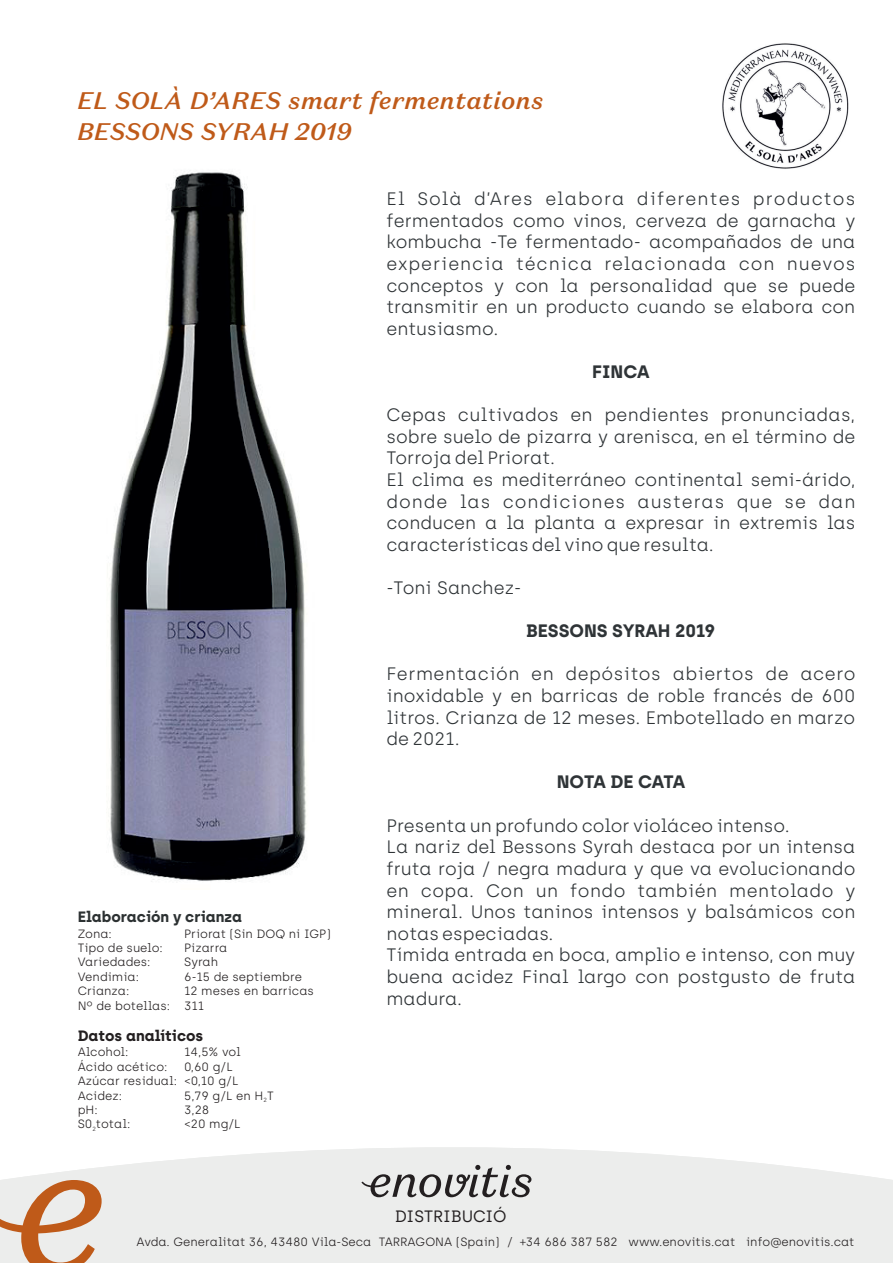
<style>
.page{position:relative;width:893px;height:1263px;background:#fff}
.page>*{position:absolute;margin:0;border:0;box-sizing:border-box;transform-origin:0 0}
.t1{font:italic 500 24px "Domaine Sans Text";color:#bf5a19}
.t2{font:300 18px/21.6px "Archia";color:#2f3437;text-align:justify}
.t3{font:700 18px "Archia";color:#2f3437}
.t4{font:700 18px "Archia";letter-spacing:-.02em;color:#2f3437}
.t5{font:16.5px "Archia";color:#231f20}
.t6{font:700 15px "Archia";color:#2c3132}
.t7{font:700 15px "Archia";color:#231f20}
.t8{font:300 12px/14.4px "Archia";color:#231f20}
</style>
<div class="page">
<img style="left:722px;top:43px;width:127px;height:126px">
<img style="left:109px;top:172px;width:198px;height:710px">
<svg style="left:3px;top:1147px;width:890px;height:116px;background:#eee"></svg>
<svg style="left:361px;top:1165px;width:170px;height:32px;background:#b5b5b5"></svg>
<svg style="left:0;top:1180px;width:102px;height:83px;background:#dcb9a2"></svg>
<h1 class="t1" style="left:77px;top:92px;width:468px">EL SOLÀ D’ARES smart fermentations</h1>
<h1 class="t1" style="left:77px;top:123px;width:276px">BESSONS SYRAH 2019</h1>
<p class="t6" style="left:78px;top:911px;width:166px">Elaboración y crianza</p>
<p class="t8" style="left:78px;top:927px;width:36px">Zona:</p>
<p class="t8" style="left:184px;top:927px;width:148px">Priorat (Sin DOQ ni IGP)</p>
<p class="t8" style="left:78px;top:942px;width:87px">Tipo de suelo:</p>
<p class="t8" style="left:184px;top:942px;width:45px">Pizarra</p>
<p class="t8" style="left:78px;top:956px;width:74px">Variedades:</p>
<p class="t8" style="left:184px;top:956px;width:36px">Syrah</p>
<p class="t8" style="left:78px;top:970px;width:63px">Vendimia:</p>
<p class="t8" style="left:184px;top:970px;width:119px">6-15 de septiembre</p>
<p class="t8" style="left:78px;top:985px;width:53px">Crianza:</p>
<p class="t8" style="left:78px;top:985px;width:238px;text-indent:106px">12 meses en barricas<br>Nº de botellas: 311</p>
<p class="t7" style="left:78px;top:1030px;width:127px">Datos analíticos</p>
<p class="t8" style="left:78px;top:1046px;width:52px">Alcohol:</p>
<p class="t8" style="left:184px;top:1046px;width:58px">14,5% vol</p>
<p class="t8" style="left:78px;top:1060px;width:91px">Ácido acético:</p>
<p class="t8" style="left:78px;top:1060px;width:162px;text-indent:107px">0,60 g/L<br>Azúcar residual: &lt;0,10 g/L<br>Acidez:</p>
<p class="t8" style="left:184px;top:1089px;width:91px">5,79 g/L en H<sub>2</sub>T</p>
<p class="t8" style="left:78px;top:1104px;width:22px">pH:</p>
<p class="t8" style="left:184px;top:1104px;width:27px">3,28</p>
<p class="t8" style="left:78px;top:1118px;width:54px">S0<sub>2</sub>total:</p>
<p class="t8" style="left:184px;top:1118px;width:58px">&lt;20 mg/L</p>
<p class="t2" style="left:386px;top:190px;width:470px">El Solà d’Ares elabora diferentes productos fermentados como vinos, cerveza de garnacha y kombucha -Te fermentado- acompañados de una experiencia técnica relacionada con nuevos conceptos y con la personalidad que se puede transmitir en un producto cuando se elabora con entusiasmo.</p>
<p class="t3" style="left:592px;top:365px;width:59px">FINCA</p>
<p class="t2" style="left:386px;top:406px;width:470px">Cepas cultivados en pendientes pronunciadas, sobre suelo de pizarra y arenisca, en el término de Torroja del Priorat.</p>
<p class="t2" style="left:386px;top:471px;width:470px">El clima es mediterráneo continental semi-árido, donde las condiciones austeras que se dan conducen a la planta a expresar in extremis las características del vino que resulta.</p>
<p class="t2" style="left:386px;top:579px;width:136px">-Toni Sanchez-</p>
<p class="t3" style="left:526px;top:624px;width:191px">BESSONS SYRAH 2019</p>
<p class="t2" style="left:386px;top:665px;width:470px">Fermentación en depósitos abiertos de acero inoxidable y en barricas de roble francés de 600 litros. Crianza de 12 meses. Embotellado en marzo de 2021.</p>
<p class="t4" style="left:557px;top:775px;width:130px">NOTA DE CATA</p>
<p class="t2" style="left:386px;top:816px;width:470px;text-align:left">Presenta un profundo color violáceo intenso.<br>La nariz del Bessons Syrah destaca por un intensa fruta roja / negra madura y que va evolucionando en copa. Con un fondo también mentolado y mineral. Unos taninos intensos y balsámicos con notas especiadas.</p>
<p class="t2" style="left:386px;top:946px;width:470px">Tímida entrada en boca, amplio e intenso, con muy buena acidez Final largo con postgusto de fruta madura.</p>
<p class="t5" style="left:395px;top:1210px;width:113px">DISTRIBUCIÓ</p>
<p class="t8" style="left:137px;top:1235px;width:719px">Avda. Generalitat 36, 43480 Vila-Seca TARRAGONA (Spain) / +34 686 387 582 www.enovitis.cat info@enovitis.cat</p>
</div>
